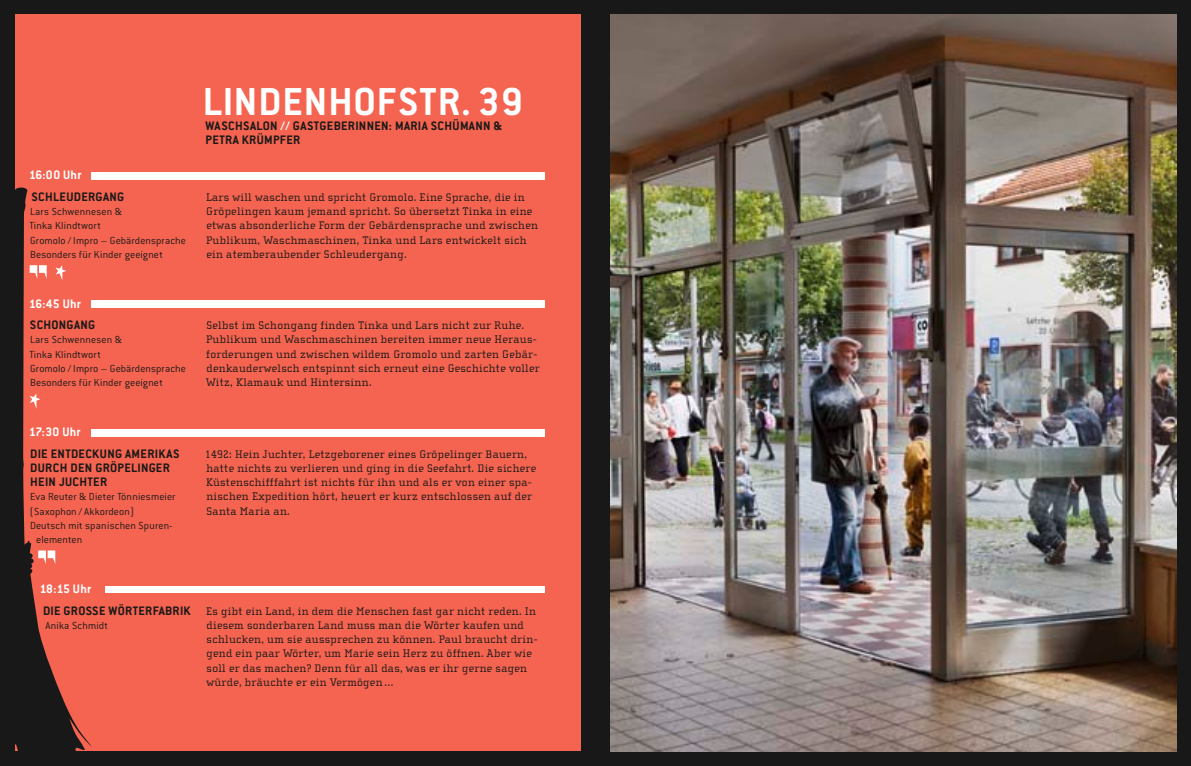
<style>
.page{position:relative;width:1191px;height:766px;background:#fff}
.page>*{position:absolute;margin:0;border:0;box-sizing:border-box;transform-origin:0 0}
.t1{font:700 42.75px "Conduit ITC Pro";letter-spacing:.025em;color:#fff}
.t2{font:700 13.5px/14.2px "Conduit ITC Pro";letter-spacing:.025em;color:#1b1917}
.t3{font:700 13.5px "Conduit ITC Pro";letter-spacing:-.03em;color:#fff}
.t4{font:11.25px/14.2px "Cholla Slab OTCE";letter-spacing:.025em;color:#1b1917}
.t5{font:300 11.25px/14.2px "Conduit ITC Pro";letter-spacing:.01em;color:#1b1917}
.s1{color:#fff}
</style>
<div class="page">
<div style="left:0;top:0;width:1191px;height:765px;background:#181819"></div>
<div style="left:15px;top:15px;width:565px;height:735px;background:#f46451"></div>
<img style="left:610px;top:15px;width:566px;height:735px">
<svg style="left:15px;top:187px;width:77px;height:564px"></svg>
<div style="left:105px;top:586px;width:439px;height:7px;background:#fff"></div>
<div style="left:91px;top:429px;width:453px;height:7px;background:#fff"></div>
<div style="left:91px;top:301px;width:453px;height:7px;background:#fff"></div>
<div style="left:91px;top:172px;width:453px;height:7px;background:#fff"></div>
<svg style="left:30px;top:393px;width:11px;height:16px"></svg>
<svg style="left:38px;top:550px;width:17px;height:14px"></svg>
<svg style="left:55px;top:265px;width:11px;height:15px"></svg>
<svg style="left:30px;top:265px;width:17px;height:14px"></svg>
<p class="t3" style="left:29px;top:167px;width:54px">16:00 UHR</p>
<p class="t2" style="left:31px;top:189px;width:93px">SCHLEUDERGANG</p>
<p class="t5" style="left:29px;top:204px;width:158px">Lars Schwennesen &amp;<br>Tinka Klindtwort<br>Gromolo / Impro – Gebärdensprache<br>Besonders für Kinder geeignet</p>
<p class="t3" style="left:29px;top:296px;width:53px">16:45 UHR</p>
<p class="t2" style="left:30px;top:318px;width:65px">SCHONGANG</p>
<p class="t5" style="left:29px;top:333px;width:158px">Lars Schwennesen &amp;<br>Tinka Klindtwort<br>Gromolo / Impro – Gebärdensprache<br>Besonders für Kinder geeignet</p>
<p class="t3" style="left:29px;top:424px;width:53px">17:30 UHR</p>
<p class="t2" style="left:30px;top:446px;width:151px">DIE ENTDECKUNG AMERIKAS<br>DURCH DEN GRÖPELINGER<br>HEIN JUCHTER</p>
<p class="t5" style="left:30px;top:489px;width:147px">Eva Reuter &amp; Dieter Tönniesmeier</p>
<p class="t5" style="left:29px;top:504px;width:107px">(Saxophon / Akkordeon)</p>
<p class="t5" style="left:30px;top:518px;width:143px">Deutsch mit spanischen Spuren-</p>
<p class="t5" style="left:36px;top:532px;width:47px">elementen</p>
<h1 class="t1" style="left:203px;top:77px;width:321px">LINDENHOFSTR. 39</h1>
<p class="t2" style="left:206px;top:118px;width:298px">WASCHSALON <span class="s1">//</span> GASTGEBERINNEN: MARIA SCHÜMANN &amp;<br>PETRA KRÜMPFER</p>
<p class="t4" style="left:206px;top:190px;width:333px">Lars will waschen und spricht Gromolo. Eine Sprache, die in Gröpelingen kaum jemand spricht. So übersetzt Tinka in eine etwas absonderliche Form der Gebärdensprache und zwischen Publikum, Waschmaschinen, Tinka und Lars entwickelt sich ein atemberaubender Schleudergang.</p>
<p class="t4" style="left:206px;top:318px;width:335px">Selbst im Schongang finden Tinka und Lars nicht zur Ruhe.<br>Publikum und Waschmaschinen bereiten immer neue Heraus&shy;forderungen und zwischen wildem Gromolo und zarten Gebär&shy;denkauderwelsch entspinnt sich erneut eine Geschichte voller Witz, Klamauk und Hintersinn.</p>
<p class="t4" style="left:205px;top:447px;width:332px">1492: Hein Juchter, Letzgeborener eines Gröpelinger Bauern, hatte nichts zu verlieren und ging in die Seefahrt. Die sichere Küstenschifffahrt ist nichts für ihn und als er von einer spa&shy;nischen Expedition hört, heuert er kurz entschlossen auf der Santa Maria an.</p>
<p class="t3" style="left:40px;top:581px;width:53px">18:15 UHR</p>
<p class="t2" style="left:43px;top:603px;width:149px">DIE GROSSE WÖRTERFABRIK</p>
<p class="t5" style="left:46px;top:618px;width:64px">Anika Schmidt</p>
<p class="t4" style="left:206px;top:603px;width:333px">Es gibt ein Land, in dem die Menschen fast gar nicht reden. In diesem sonderbaren Land muss man die Wörter kaufen und schlucken, um sie aussprechen zu können. Paul braucht drin&shy;gend ein paar Wörter, um Marie sein Herz zu öffnen. Aber wie soll er das machen? Denn für all das, was er ihr gerne sagen würde, bräuchte er ein Vermögen …</p>
</div>
